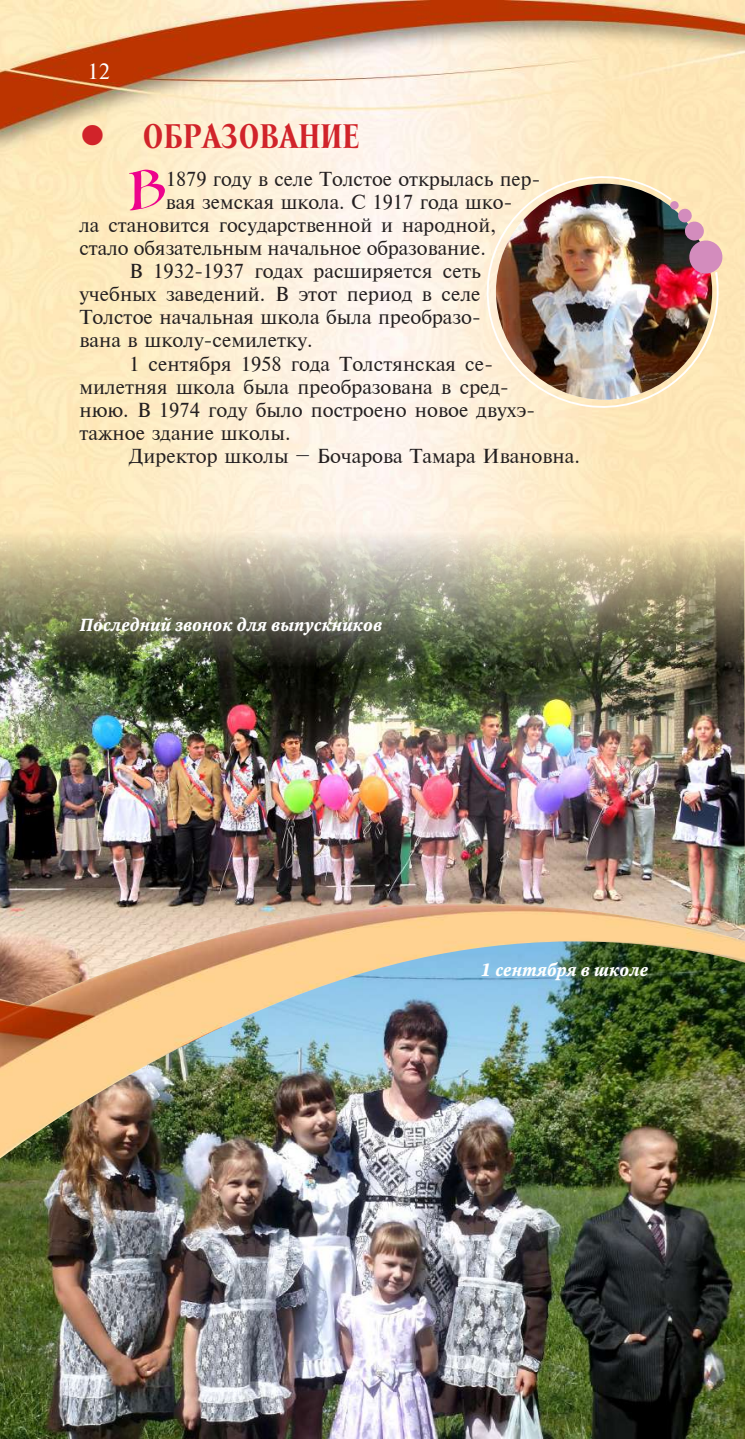
<style>
.page{position:relative;width:745px;height:1439px;background:#fff}
.page>*{position:absolute;margin:0;border:0;box-sizing:border-box;transform-origin:0 0}
.t1{font:50.57px "Arlekino";color:#ed028c}
.t2{font:700 35px "Mramor Medium Pro";color:#d1232a}
.t3{font:21px "Newton C";color:#fff}
.t4{font:19.25px "Newton C";color:#231f20}
.t5{font:italic 700 17.5px "Octava";color:#fff}
</style>
<div class="page">
<img style="left:0;top:0;width:744px;height:1439px">
<img style="left:0;top:514px;width:744px;height:427px">
<img style="left:744px;top:1001px;width:1px;height:438px">
<img style="left:0;top:941px;width:744px;height:217px">
<img style="left:744px;top:417px;width:1px;height:584px">
<img style="left:483px;top:173px;width:235px;height:238px">
<svg style="left:677px;top:208px;width:46px;height:67px;background:#be9096"></svg>
<svg style="left:669px;top:201px;width:9px;height:9px"></svg>
<svg style="left:82px;top:125px;width:21px;height:20px"></svg>
<p class="t3" style="left:87px;top:59px;width:24px">12</p>
<h2 class="t2" style="left:106px;top:116px;width:255px">z ОБРАЗОВАНИЕ</h2>
<h1 class="t1" style="left:128px;top:162px;width:39px">В</h1>
<p class="t4" style="left:166px;top:167px;width:375px">1879 году в селе Толстое открылась пер-</p>
<p class="t4" style="left:166px;top:191px;width:347px">вая земская школа. С 1917 года шко-</p>
<p class="t4" style="left:79px;top:214px;width:418px">ла становится государственной и народной,</p>
<p class="t4" style="left:79px;top:237px;width:407px">стало обязательным начальное образование.</p>
<p class="t4" style="left:129px;top:260px;width:353px">В 1932-1937 годах расширяется сеть</p>
<p class="t4" style="left:79px;top:283px;width:402px">учебных заведений. В этот период в селе</p>
<p class="t4" style="left:79px;top:306px;width:402px">Толстое начальная школа была преобразо-</p>
<p class="t4" style="left:79px;top:329px;width:234px">вана в школу-семилетку.</p>
<p class="t4" style="left:129px;top:352px;width:365px">1 сентября 1958 года Толстянская се-</p>
<p class="t4" style="left:79px;top:375px;width:430px">милетняя школа была преобразована в сред-</p>
<p class="t4" style="left:79px;top:398px;width:456px">нюю. В 1974 году было построено новое двухэ-</p>
<p class="t4" style="left:79px;top:422px;width:213px">тажное здание школы.</p>
<p class="t4" style="left:129px;top:445px;width:452px">Директор школы – Бочарова Тамара Ивановна.</p>
<p class="t5" style="left:79px;top:614px;width:304px">Последний звонок для выпускников</p>
<p class="t5" style="left:480px;top:959px;width:169px">1 сентября в школе</p>
</div>
